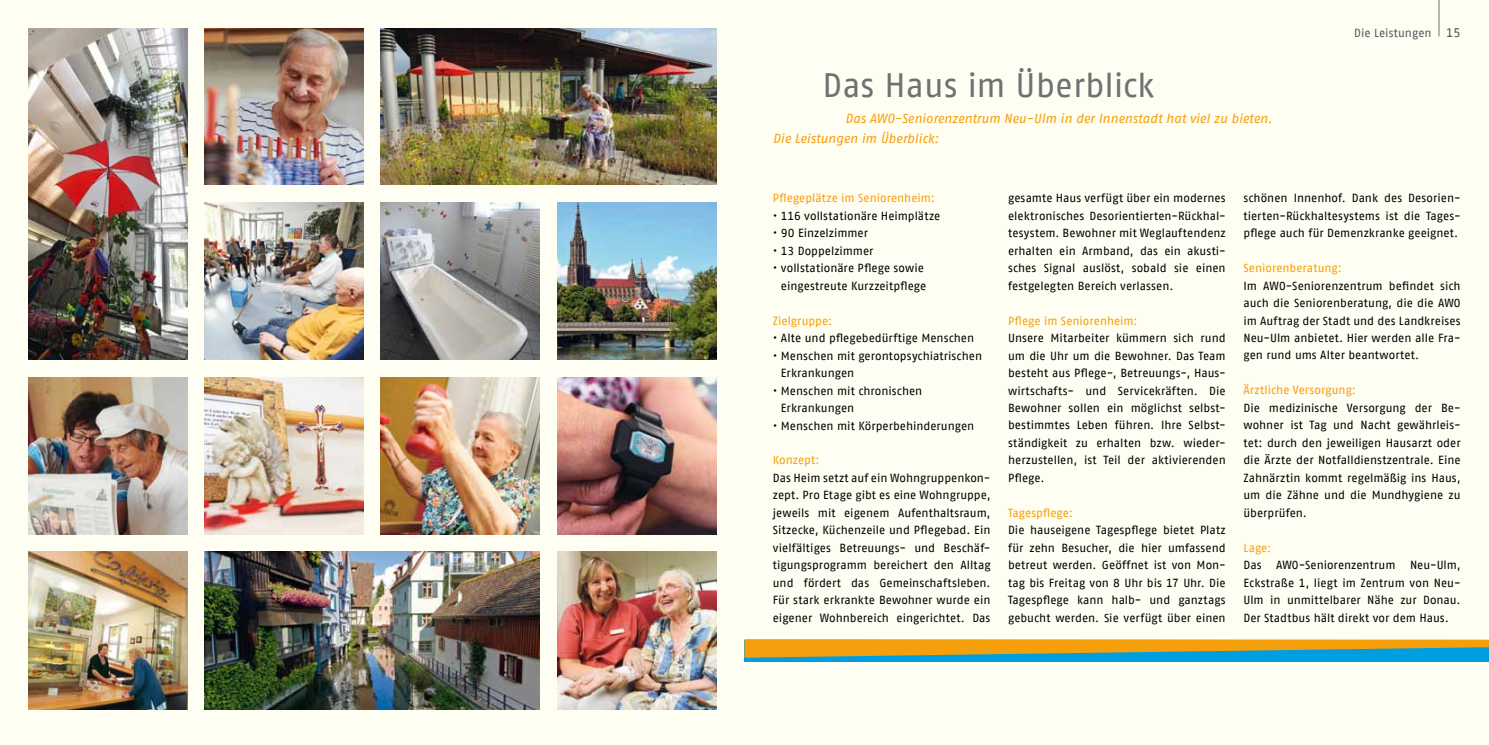
<style>
.page{position:relative;width:1489px;height:745px;background:#fff}
.page>*{position:absolute;margin:0;border:0;box-sizing:border-box;transform-origin:0 0}
.t1{font:33.75px "AWO Fago Office";color:#707172}
.t2{font:italic 13.12px/20px "AWO Fago Office";letter-spacing:-.005em;color:#f59f0d}
.t3{font:11.75px/17.5px "AWO Fago Office";color:#000;text-align:justify}
.t4{font:11.75px "AWO Fago Office";color:#f59f0d}
.t5{font:11.75px "AWO Fago Office";color:#58585a}
.s1{font-size:12.5px}
</style>
<div class="page">
<div style="left:0;top:0;width:1488px;height:744px;background:#fffef3"></div>
<div style="left:744px;top:639px;width:744px;height:22px;background:#009ee0"></div>
<svg style="left:744px;top:639px;width:744px;height:18px"></svg>
<img style="left:28px;top:28px;width:159px;height:331px">
<img style="left:205px;top:202px;width:158px;height:157px">
<img style="left:557px;top:202px;width:159px;height:157px">
<img style="left:28px;top:377px;width:159px;height:157px">
<img style="left:381px;top:377px;width:159px;height:157px">
<img style="left:28px;top:551px;width:159px;height:158px">
<img style="left:205px;top:28px;width:158px;height:157px">
<img style="left:557px;top:377px;width:159px;height:157px">
<img style="left:205px;top:551px;width:335px;height:158px">
<img style="left:381px;top:202px;width:159px;height:157px">
<img style="left:381px;top:28px;width:335px;height:157px">
<hr style="left:1438px;top:0;width:1px;height:36px;background:#707172">
<img style="left:205px;top:377px;width:158px;height:157px">
<img style="left:557px;top:551px;width:159px;height:158px">
<h1 class="t1" style="left:822px;top:66px;width:333px">Das Haus im Überblick</h1>
<p class="t2" style="left:772px;top:108px;width:501px;text-indent:72px">Das AWO-Seniorenzentrum Neu-Ulm in der Innenstadt hat viel zu bieten.<br>Die Leistungen im Überblick:</p>
<p class="t5" style="left:1353px;top:26px;width:108px">Die Leistungen <span class="s1">15</span></p>
<p class="t4" style="left:772px;top:191px;width:163px">Pflegeplätze im Seniorenheim:</p>
<p class="t3" style="left:772px;top:207px;width:169px">• 116 vollstationäre Heimplätze</p>
<p class="t3" style="left:772px;top:224px;width:97px">• 90 Einzelzimmer</p>
<p class="t3" style="left:772px;top:241px;width:102px">• 13 Doppelzimmer</p>
<p class="t3" style="left:772px;top:259px;width:155px;text-align:right">• vollstationäre Pflege sowie eingestreute Kurzzeitpflege</p>
<p class="t4" style="left:772px;top:313px;width:61px">Zielgruppe:</p>
<p class="t3" style="left:772px;top:329px;width:203px">• Alte und pflegebedürftige Menschen</p>
<p class="t3" style="left:781px;top:346px;width:203px;text-indent:-8px">• Menschen mit gerontopsychiatrischen<br>Erkrankungen</p>
<p class="t3" style="left:781px;top:381px;width:143px;text-indent:-8px">• Menschen mit chronischen<br>Erkrankungen</p>
<p class="t3" style="left:772px;top:416px;width:203px">• Menschen mit Körperbehinderungen</p>
<p class="t4" style="left:772px;top:453px;width:48px">Konzept:</p>
<p class="t3" style="left:772px;top:468px;width:219px">Das Heim setzt auf ein Wohngruppenkon&shy;zept. Pro Etage gibt es eine Wohngruppe, jeweils mit eigenem Aufenthaltsraum, Sitzecke, Küchenzeile und Pflegebad. Ein vielfältiges Betreuungs- und Beschäf&shy;tigungsprogramm bereichert den Alltag und fördert das Gemeinschaftsleben.<br>Für stark erkrankte Bewohner wurde ein eigener Wohnbereich eingerichtet. Das</p>
<p class="t3" style="left:1008px;top:189px;width:219px">gesamte Haus verfügt über ein modernes elektronisches Desorientierten-Rückhal&shy;tesystem. Bewohner mit Weglauftendenz erhalten ein Armband, das ein akusti&shy;sches Signal auslöst, sobald sie einen festgelegten Bereich verlassen.</p>
<p class="t4" style="left:1008px;top:313px;width:131px">Pflege im Seniorenheim:</p>
<p class="t3" style="left:1008px;top:329px;width:219px">Unsere Mitarbeiter kümmern sich rund um die Uhr um die Bewohner. Das Team besteht aus Pflege-, Betreuungs-, Haus&shy;wirtschafts- und Servicekräften. Die Bewohner sollen ein möglichst selbst&shy;bestimmtes Leben führen. Ihre Selbst&shy;ständigkeit zu erhalten bzw. wieder&shy;herzustellen, ist Teil der aktivierenden Pflege.</p>
<p class="t4" style="left:1008px;top:506px;width:66px">Tagespflege:</p>
<p class="t3" style="left:1008px;top:521px;width:219px">Die hauseigene Tagespflege bietet Platz für zehn Besucher, die hier umfassend betreut werden. Geöffnet ist von Mon&shy;tag bis Freitag von 8 Uhr bis 17 Uhr. Die Tagespflege kann halb- und ganztags gebucht werden. Sie verfügt über einen</p>
<p class="t3" style="left:1243px;top:189px;width:219px">schönen Innenhof. Dank des Desorien&shy;tierten-Rückhaltesystems ist die Tages&shy;pflege auch für Demenzkranke geeignet.</p>
<p class="t4" style="left:1243px;top:261px;width:100px">Seniorenberatung:</p>
<p class="t3" style="left:1243px;top:276px;width:219px">Im AWO-Seniorenzentrum befindet sich auch die Seniorenberatung, die die AWO im Auftrag der Stadt und des Landkreises Neu-Ulm anbietet. Hier werden alle Fra&shy;gen rund ums Alter beantwortet.</p>
<p class="t4" style="left:1243px;top:383px;width:114px">Ärztliche Versorgung:</p>
<p class="t3" style="left:1243px;top:398px;width:219px">Die medizinische Versorgung der Be&shy;wohner ist Tag und Nacht gewährleis&shy;tet: durch den jeweiligen Hausarzt oder die Ärzte der Notfalldienstzentrale. Eine Zahnärztin kommt regelmäßig ins Haus, um die Zähne und die Mundhygiene zu überprüfen.</p>
<p class="t4" style="left:1243px;top:540px;width:29px">Lage:</p>
<p class="t3" style="left:1243px;top:556px;width:219px">Das AWO-Seniorenzentrum Neu-Ulm, Eckstraße 1, liegt im Zentrum von Neu-Ulm in unmittelbarer Nähe zur Donau.<br>Der Stadtbus hält direkt vor dem Haus.</p>
</div>
